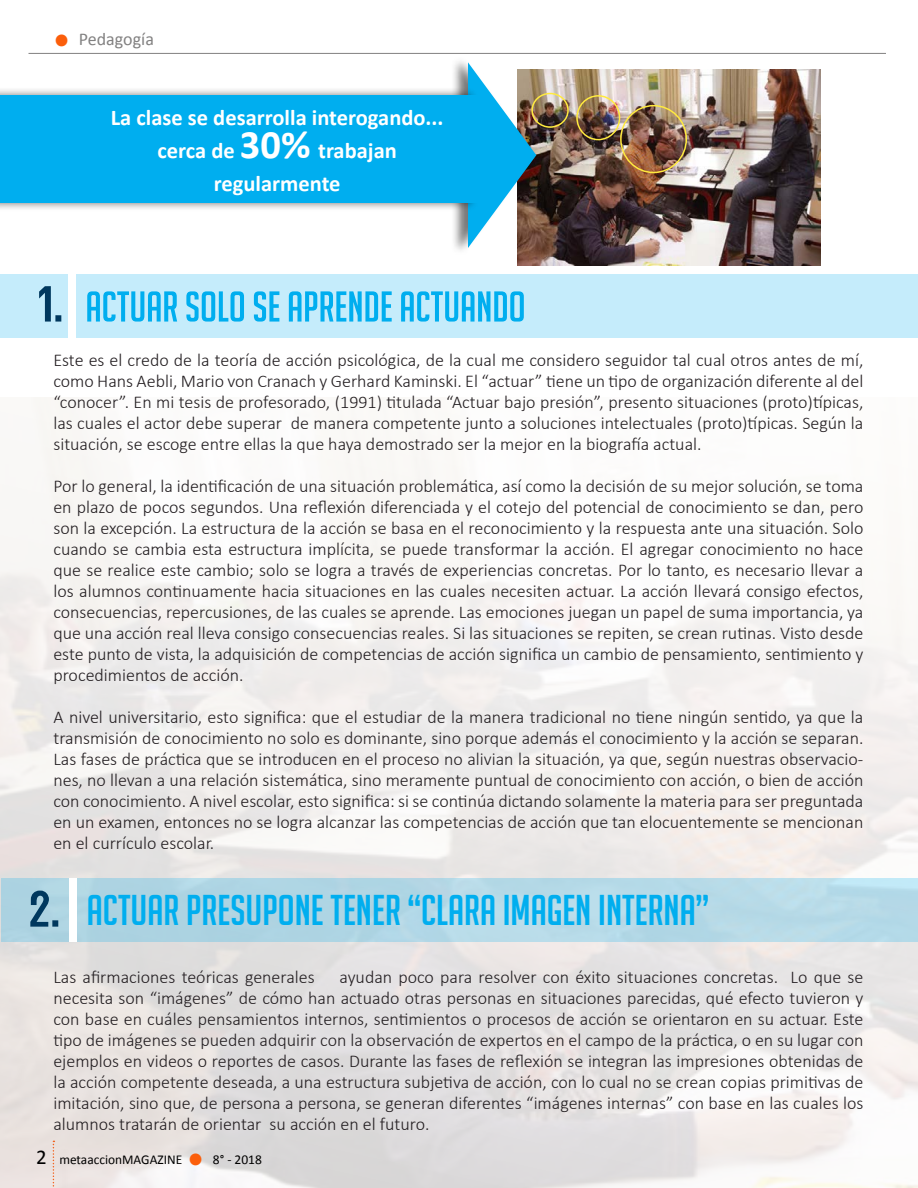
<style>
.page{position:relative;width:918px;height:1188px;background:#fff}
.page>*{position:absolute;margin:0;border:0;box-sizing:border-box;transform-origin:0 0}
.t1{font:42px "Big Noodle Titling";color:#00aeef}
.t2{font:700 22.5px/33px "Calibri";color:#fff;text-align:center}
.t3{font:300 18px/21px "Calibri";color:#231e21;text-align:justify}
.t4{font:18px "Calibri";color:#828181}
.t5{font:13.5px "Calibri";color:#000}
.s1{font-weight:700;font-size:33px;color:#fb5e0b}
.s2{font-size:40.5px}
.s3{font-size:21px}
</style>
<div class="page">
<img style="left:517px;top:70px;width:304px;height:196px">
<div style="left:531px;top:93px;width:38px;height:35px;border:2px solid #ffea3f;border-radius:50%"></div>
<div style="left:576px;top:95px;width:44px;height:45px;border:2px solid #ffea3f;border-radius:50%"></div>
<div style="left:620px;top:105px;width:67px;height:68px;border:2px solid #ffea3f;border-radius:50%"></div>
<div style="left:451px;top:56px;width:85px;height:199px;background:#000;opacity:.53"></div>
<svg style="left:468px;top:62px;width:68px;height:186px"></svg>
<div style="left:0;top:86px;width:479px;height:126px;background:#000;opacity:.53"></div>
<div style="left:0;top:95px;width:479px;height:107px;background:#00aeef"></div>
<img style="left:0;top:398px;width:918px;height:790px">
<hr style="left:29px;top:53px;width:857px;height:1px;background:#828181">
<div style="left:0;top:274px;width:917px;height:64px;background:#c5ecfb"></div>
<svg style="left:87px;top:291px;width:437px;height:31px"></svg>
<svg style="left:39px;top:286px;width:22px;height:36px"></svg>
<div style="left:68px;top:274px;width:8px;height:64px;background:#fff"></div>
<div style="left:1px;top:878px;width:917px;height:64px;background:#b3d8e6"></div>
<svg style="left:30px;top:891px;width:28px;height:36px"></svg>
<div style="left:69px;top:878px;width:7px;height:64px;background:#fff"></div>
<div style="left:55px;top:1144px;width:17px;height:44px;background:#e9e1de"></div>
<svg style="left:53px;top:1141px;width:1px;height:47px"></svg>
<p class="t4" style="left:53px;top:28px;width:102px"><span class="s1">•</span> Pedagogía</p>
<p class="t2" style="left:111px;top:101px;width:334px">La clase se desarrolla interogando... cerca de <span class="s2">30%</span> trabajan regularmente</p>
<p class="t3" style="left:53px;top:348px;width:812px">Este es el credo de la teoría de acción psicológica, de la cual me considero seguidor tal cual otros antes de mí, como Hans Aebli, Mario von Cranach y Gerhard Kaminski. El “actuar” tiene un tipo de organización diferente al del “conocer”. En mi tesis de profesorado, (1991) titulada “Actuar bajo presión”, presento situaciones (proto)típicas, las cuales el actor debe superar de manera competente junto a soluciones intelectuales (proto)típicas. Según la situación, se escoge entre ellas la que haya demostrado ser la mejor en la biografía actual.</p>
<p class="t3" style="left:53px;top:474px;width:812px">Por lo general, la identificación de una situación problemática, así como la decisión de su mejor solución, se toma en plazo de pocos segundos. Una reflexión diferenciada y el cotejo del potencial de conocimiento se dan, pero son la excepción. La estructura de la acción se basa en el reconocimiento y la respuesta ante una situación. Solo cuando se cambia esta estructura implícita, se puede transformar la acción. El agregar conocimiento no hace que se realice este cambio; solo se logra a través de experiencias concretas. Por lo tanto, es necesario llevar a los alumnos continuamente hacia situaciones en las cuales necesiten actuar. La acción llevará consigo efectos, consecuencias, repercusiones, de las cuales se aprende. Las emociones juegan un papel de suma importancia, ya que una acción real lleva consigo consecuencias reales. Si las situaciones se repiten, se crean rutinas. Visto desde este punto de vista, la adquisición de competencias de acción significa un cambio de pensamiento, sentimiento y procedimientos de acción.</p>
<p class="t3" style="left:53px;top:705px;width:812px">A nivel universitario, esto significa: que el estudiar de la manera tradicional no tiene ningún sentido, ya que la transmisión de conocimiento no solo es dominante, sino porque además el conocimiento y la acción se separan.<br>Las fases de práctica que se introducen en el proceso no alivian la situación, ya que, según nuestras observacio&shy;nes, no llevan a una relación sistemática, sino meramente puntual de conocimiento con acción, o bien de acción con conocimiento. A nivel escolar, esto significa: si se continúa dictando solamente la materia para ser preguntada en un examen, entonces no se logra alcanzar las competencias de acción que tan elocuentemente se mencionan en el currículo escolar.</p>
<h1 class="t1" style="left:87px;top:887px;width:624px">ACTUAR PRESUPONE TENER “CLARA IMAGEN INTERNA”</h1>
<p class="t3" style="left:53px;top:966px;width:812px;text-indent:286px">ayudan poco para resolver con éxito situaciones concretas. Lo que se necesita son “imágenes” de cómo han actuado otras personas en situaciones parecidas, qué efecto tuvieron y con base en cuáles pensamientos internos, sentimientos o procesos de acción se orientaron en su actuar. Este tipo de imágenes se pueden adquirir con la observación de expertos en el campo de la práctica, o en su lugar con ejemplos en videos o reportes de casos. Durante las fases de reflexión se integran las impresiones obtenidas de la acción competente deseada, a una estructura subjetiva de acción, con lo cual no se crean copias primitivas de imitación, sino que, de persona a persona, se generan diferentes “imágenes internas” con base en las cuales los alumnos tratarán de orientar su acción en el futuro.</p>
<p class="t3" style="left:53px;top:966px;width:263px">Las afirmaciones teóricas generales</p>
<p class="t5" style="left:36px;top:1151px;width:227px"><span class="s3">2</span> metaaccionMAGAZINE <span class="s1">•</span> 8° - 2018</p>
</div>
